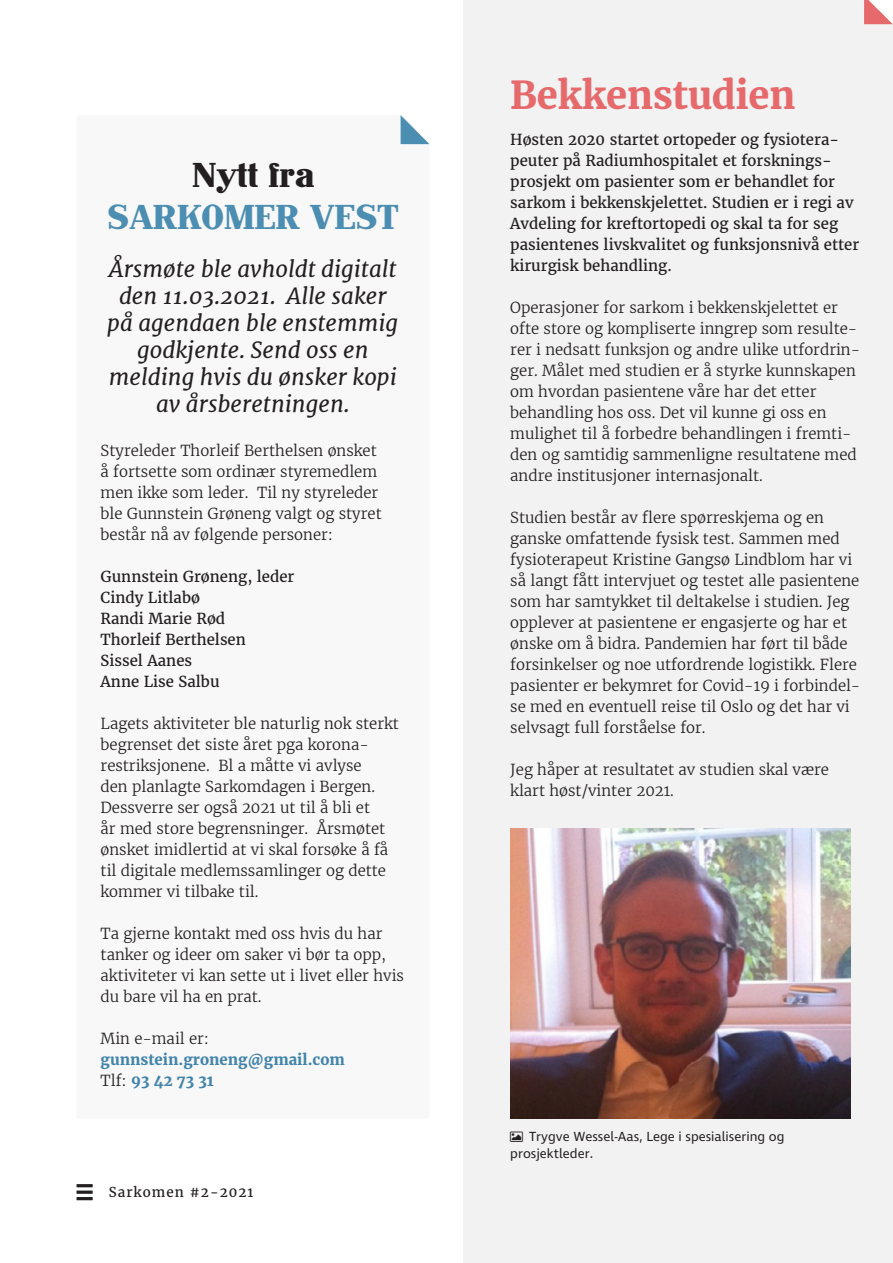
<style>
.page{position:relative;width:893px;height:1263px;background:#fff}
.page>*{position:absolute;margin:0;border:0;box-sizing:border-box;transform-origin:0 0}
.t1{font:700 38.1px "Merriweather";letter-spacing:-.01em;color:#e66a6c}
.t2{font:500 34.5px "John Hancock CP";letter-spacing:-.01em;color:#4c8eb2}
.t3{font:500 34.5px "John Hancock CP";letter-spacing:-.01em;color:#231f20}
.t4{font:italic 22.5px/27px "Merriweather";color:#231f20;text-align:center}
.t5{font:300 15px/21px "Merriweather";color:#231f20}
.t6{font:15px/21px "Merriweather";color:#231f20}
.t7{font:700 15px/21px "Merriweather";color:#4284ab}
.t8{font:13.5px/16.2px "Ingra";color:#231f20}
.t9{font:13.5px "Merriweather";letter-spacing:.075em;color:#231f20}
.s1{font-weight:300;color:#231f20}
</style>
<div class="page">
<svg style="left:77px;top:1184px;width:16px;height:16px"></svg>
<svg style="left:401px;top:115px;width:28px;height:29px"></svg>
<div style="left:463px;top:0;width:430px;height:1263px;background:#f2f2f2"></div>
<svg style="left:864px;top:0;width:29px;height:24px"></svg>
<img style="left:510px;top:828px;width:340px;height:290px">
<h2 class="t3" style="left:192px;top:156px;width:124px">Nytt fra</h2>
<h2 class="t2" style="left:108px;top:197px;width:293px">SARKOMER VEST</h2>
<h3 class="t4" style="left:107px;top:255px;width:292px">Årsmøte ble avholdt digitalt den 11.03.2021. Alle saker på agendaen ble enstemmig godkjente. Send oss en melding hvis du ønsker kopi av årsberetningen.</h3>
<p class="t5" style="left:101px;top:440px;width:283px">Styreleder Thorleif Berthelsen ønsket å fortsette som ordinær styremedlem men ikke som leder. Til ny styreleder ble Gunnstein Grøneng valgt og styret består nå av følgende personer:</p>
<p class="t6" style="left:101px;top:566px;width:195px">Gunnstein Grøneng, leder<br>Cindy Litlabø<br>Randi Marie Rød<br>Thorleif Berthelsen<br>Sissel Aanes<br>Anne Lise Salbu</p>
<p class="t5" style="left:101px;top:713px;width:300px">Lagets aktiviteter ble naturlig nok sterkt begrenset det siste året pga korona&shy;restriksjonene. Bl a måtte vi avlyse<br>den planlagte Sarkomdagen i Bergen.<br>Dessverre ser også 2021 ut til å bli et<br>år med store begrensninger. Årsmøtet ønsket imidlertid at vi skal forsøke å få til digitale medlemssamlinger og dette kommer vi tilbake til.</p>
<p class="t5" style="left:101px;top:923px;width:305px">Ta gjerne kontakt med oss hvis du har tanker og ideer om saker vi bør ta opp, aktiviteter vi kan sette ut i livet eller hvis du bare vil ha en prat.</p>
<p class="t5" style="left:101px;top:1028px;width:110px">Min e-mail er:</p>
<p class="t7" style="left:101px;top:1049px;width:246px">gunnstein.groneng@gmail.com<br><span class="s1">Tlf:</span> 93 42 73 31</p>
<p class="t9" style="left:109px;top:1184px;width:146px">Sarkomen #2-2021</p>
<h1 class="t1" style="left:510px;top:71px;width:287px">Bekkenstudien</h1>
<p class="t6" style="left:510px;top:129px;width:351px">Høsten 2020 startet ortopeder og fysiotera&shy;peuter på Radiumhospitalet et forsknings&shy;prosjekt om pasienter som er behandlet for sarkom i bekkenskjelettet. Studien er i regi av Avdeling for kreftortopedi og skal ta for seg pasientenes livskvalitet og funksjonsnivå etter kirurgisk behandling.</p>
<p class="t5" style="left:510px;top:297px;width:351px">Operasjoner for sarkom i bekkenskjelettet er ofte store og kompliserte inngrep som resulte&shy;rer i nedsatt funksjon og andre ulike utfordrin&shy;ger. Målet med studien er å styrke kunnskapen om hvordan pasientene våre har det etter behandling hos oss. Det vil kunne gi oss en mulighet til å forbedre behandlingen i fremti&shy;den og samtidig sammenligne resultatene med andre institusjoner internasjonalt.</p>
<p class="t5" style="left:510px;top:507px;width:352px">Studien består av flere spørreskjema og en ganske omfattende fysisk test. Sammen med fysioterapeut Kristine Gangsø Lindblom har vi så langt fått intervjuet og testet alle pasientene som har samtykket til deltakelse i studien. Jeg opplever at pasientene er engasjerte og har et ønske om å bidra. Pandemien har ført til både forsinkelser og noe utfordrende logistikk. Flere pasienter er bekymret for Covid-19 i forbindel&shy;se med en eventuell reise til Oslo og det har vi selvsagt full forståelse for.</p>
<p class="t5" style="left:510px;top:759px;width:320px">Jeg håper at resultatet av studien skal være klart høst/vinter 2021.</p>
<p class="t8" style="left:510px;top:1129px;width:276px;text-indent:19px">Trygve Wessel-Aas, Lege i spesialisering og prosjektleder.</p>
</div>
